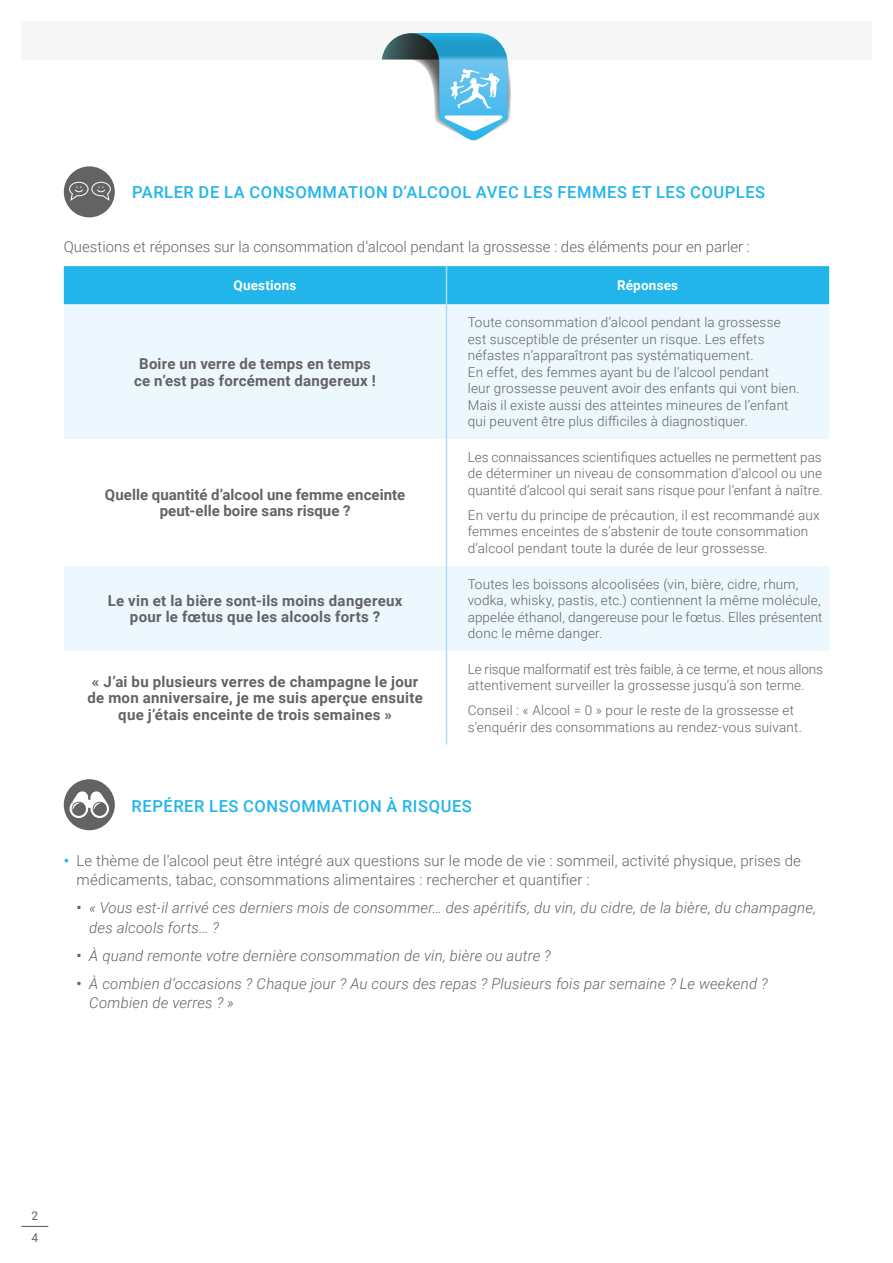
<style>
.page{position:relative;width:893px;height:1263px;background:#fff}
.page>*{position:absolute;margin:0;border:0;box-sizing:border-box;transform-origin:0 0}
.t1{font:500 16.5px "Roboto";letter-spacing:.035em;color:#21b5ea}
.t2{font:700 15px/16.5px "Roboto";letter-spacing:.015em;color:#646363;text-align:center}
.t3{font:italic 300 15px/19.5px "Roboto";letter-spacing:.015em;color:#646363}
.t4{font:300 15px/19.5px "Roboto";letter-spacing:.005em;color:#646363}
.t5{font:300 13.5px/16.5px "Roboto";letter-spacing:.015em;color:#646363}
.t6{font:700 13.5px "Roboto";letter-spacing:.01em;color:#fff}
.t7{font:12px/22px "Roboto";color:#646363}
.s1{font-weight:700;color:#21b5ea}
.s2{font-weight:500;font-style:normal}
</style>
<div class="page">
<div style="left:21px;top:21px;width:851px;height:39px;background:#f6f6f6"></div>
<svg style="left:382px;top:33px;width:129px;height:108px"></svg>
<div style="left:64px;top:266px;width:765px;height:38px;background:#21b5ea"></div>
<div style="left:64px;top:304px;width:765px;height:135px;background:#edf7fe"></div>
<svg style="left:64px;top:439px;width:765px;height:305px"></svg>
<hr style="left:446px;top:266px;width:1px;height:38px;background:#afdbf7">
<hr style="left:446px;top:304px;width:1px;height:135px;background:#afdbf7">
<hr style="left:446px;top:439px;width:1px;height:127px;background:#afdbf7">
<hr style="left:446px;top:566px;width:1px;height:85px;background:#afdbf7">
<hr style="left:446px;top:651px;width:1px;height:93px;background:#afdbf7">
<div style="left:64px;top:779px;width:51px;height:51px;background:#646363;border-radius:50%"></div>
<svg style="left:70px;top:791px;width:39px;height:27px"></svg>
<div style="left:64px;top:166px;width:51px;height:51px;background:#646363;border-radius:50%"></div>
<svg style="left:69px;top:181px;width:42px;height:20px"></svg>
<svg style="left:21px;top:1226px;width:27px;height:1px"></svg>
<p class="t1" style="left:132px;top:180px;width:635px">PARLER DE LA CONSOMMATION D’ALCOOL AVEC LES FEMMES ET LES COUPLES</p>
<p class="t4" style="left:64px;top:236px;width:688px">Questions et réponses sur la consommation d’alcool pendant la grossesse : des éléments pour en parler :</p>
<p class="t6" style="left:233px;top:276px;width:64px">Questions</p>
<p class="t6" style="left:617px;top:276px;width:62px">Réponses</p>
<p class="t2" style="left:134px;top:355px;width:243px">Boire un verre de temps en temps ce n’est pas forcément dangereux !</p>
<p class="t2" style="left:105px;top:486px;width:302px">Quelle quantité d’alcool une femme enceinte peut-elle boire sans risque ?</p>
<p class="t2" style="left:108px;top:591px;width:296px">Le vin et la bière sont-ils moins dangereux pour le fœtus que les alcools forts ?</p>
<p class="t2" style="left:87px;top:673px;width:337px">« J’ai bu plusieurs verres de champagne le jour de mon anniversaire, je me suis aperçue ensuite que j’étais enceinte de trois semaines »</p>
<p class="t5" style="left:468px;top:314px;width:334px">Toute consommation d’alcool pendant la grossesse est susceptible de présenter un risque. Les effets néfastes n’apparaîtront pas systématiquement.<br>En effet, des femmes ayant bu de l’alcool pendant<br>leur grossesse peuvent avoir des enfants qui vont bien.<br>Mais il existe aussi des atteintes mineures de l’enfant qui peuvent être plus difficiles à diagnostiquer.</p>
<p class="t5" style="left:468px;top:448px;width:356px;text-align:justify">Les connaissances scientifiques actuelles ne permettent pas de déterminer un niveau de consommation d’alcool ou une quantité d’alcool qui serait sans risque pour l’enfant à naître.</p>
<p class="t5" style="left:468px;top:506px;width:353px">En vertu du principe de précaution, il est recommandé aux femmes enceintes de s’abstenir de toute consommation d’alcool pendant toute la durée de leur grossesse.</p>
<p class="t5" style="left:468px;top:575px;width:356px">Toutes les boissons alcoolisées (vin, bière, cidre, rhum, vodka, whisky, pastis, etc.) contiennent la même molécule, appelée éthanol, dangereuse pour le fœtus. Elles présentent donc le même danger.</p>
<p class="t5" style="left:468px;top:660px;width:357px">Le risque malformatif est très faible, à ce terme, et nous allons attentivement surveiller la grossesse jusqu’à son terme.</p>
<p class="t5" style="left:468px;top:702px;width:336px">Conseil : « Alcool = 0 » pour le reste de la grossesse et s’enquérir des consommations au rendez-vous suivant.</p>
<p class="t1" style="left:132px;top:795px;width:342px">REPÉRER LES CONSOMMATION À RISQUES</p>
<p class="t4" style="left:77px;top:850px;width:726px;text-indent:-13px"><span class="s1">•</span> Le thème de l’alcool peut être intégré aux questions sur le mode de vie : sommeil, activité physique, prises de médicaments, tabac, consommations alimentaires : rechercher et quantifier :</p>
<p class="t3" style="left:89px;top:897px;width:728px;text-indent:-13px"><span class="s2">•</span> « Vous est‐il arrivé ces derniers mois de consommer… des apéritifs, du vin, du cidre, de la bière, du champagne, des alcools forts… ?</p>
<p class="t3" style="left:77px;top:945px;width:476px"><span class="s2">•</span> À quand remonte votre dernière consommation de vin, bière ou autre ?</p>
<p class="t3" style="left:89px;top:973px;width:680px;text-indent:-13px"><span class="s2">•</span> À combien d’occasions ? Chaque jour ? Au cours des repas ? Plusieurs fois par semaine ? Le weekend ?<br>Combien de verres ? »</p>
<p class="t7" style="left:31px;top:1204px;width:8px">2<br>4</p>
</div>
